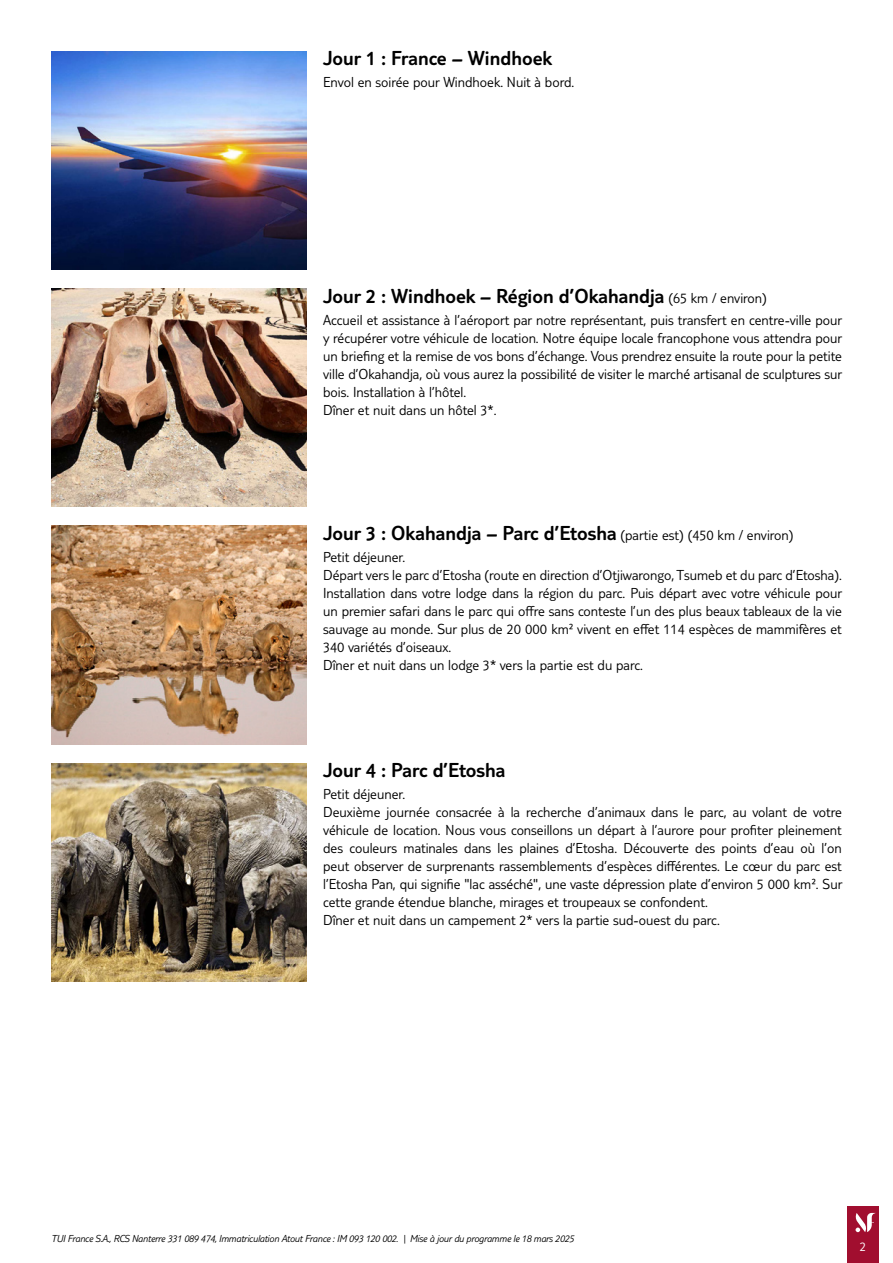
<style>
.page{position:relative;width:893px;height:1263px;background:#fff}
.page>*{position:absolute;margin:0;border:0;box-sizing:border-box;transform-origin:0 0}
.t1{font:300 21px "TUI Type";color:#000}
.t2{font:300 15px/18px "TUI Type";color:#000}
.t3{font:300 13.5px "TUI Type";color:#fff}
.t4{font:italic 300 10.5px "TUI Type";letter-spacing:-.02em;color:#000}
.s1{font-size:15px}
</style>
<div class="page">
<div style="left:847px;top:1206px;width:32px;height:57px;background:#a10e2f"></div>
<svg style="left:855px;top:1213px;width:21px;height:19px"></svg>
<img style="left:51px;top:51px;width:255px;height:219px">
<img style="left:51px;top:288px;width:255px;height:219px">
<img style="left:51px;top:526px;width:255px;height:218px">
<img style="left:51px;top:763px;width:255px;height:218px">
<h1 class="t1" style="left:323px;top:46px;width:231px">Jour 1 : France – Windhoek</h1>
<p class="t2" style="left:323px;top:73px;width:253px">Envol en soirée pour Windhoek. Nuit à bord.</p>
<h1 class="t1" style="left:323px;top:283px;width:445px">Jour 2 : Windhoek – Région d’Okahandja <span class="s1">(65 km / environ)</span></h1>
<p class="t2" style="left:323px;top:310px;width:521px">Accueil et assistance à l’aéroport par notre représentant, puis transfert en centre-ville pour y récupérer votre véhicule de location. Notre équipe locale francophone vous attendra pour un briefing et la remise de vos bons d’échange. Vous prendrez ensuite la route pour la petite ville d’Okahandja, où vous aurez la possibilité de visiter le marché artisanal de sculptures sur bois. Installation à l’hôtel.<br>Dîner et nuit dans un hôtel 3*.</p>
<h1 class="t1" style="left:323px;top:521px;width:472px">Jour 3 : Okahandja – Parc d’Etosha <span class="s1">(partie est) (450 km / environ)</span></h1>
<p class="t2" style="left:323px;top:548px;width:521px">Petit déjeuner.<br>Départ vers le parc d’Etosha (route en direction d’Otjiwarongo, Tsumeb et du parc d’Etosha).<br>Installation dans votre lodge dans la région du parc. Puis départ avec votre véhicule pour un premier safari dans le parc qui offre sans conteste l’un des plus beaux tableaux de la vie sauvage au monde. Sur plus de 20 000 km² vivent en effet 114 espèces de mammifères et 340 variétés d’oiseaux.<br>Dîner et nuit dans un lodge 3* vers la partie est du parc.</p>
<h1 class="t1" style="left:323px;top:758px;width:184px">Jour 4 : Parc d’Etosha</h1>
<p class="t2" style="left:323px;top:785px;width:521px">Petit déjeuner.<br>Deuxième journée consacrée à la recherche d’animaux dans le parc, au volant de votre véhicule de location. Nous vous conseillons un départ à l’aurore pour profiter pleinement des couleurs matinales dans les plaines d’Etosha. Découverte des points d’eau où l’on peut observer de surprenants rassemblements d’espèces différentes. Le cœur du parc est l’Etosha Pan, qui signifie "lac asséché", une vaste dépression plate d’environ 5 000 km². Sur cette grande étendue blanche, mirages et troupeaux se confondent.<br>Dîner et nuit dans un campement 2* vers la partie sud-ouest du parc.</p>
<p class="t4" style="left:51px;top:1232px;width:525px">TUI France S.A., RCS Nanterre 331 089 474, Immatriculation Atout France : IM 093 120 002. | Mise à jour du programme le 18 mars 2025</p>
<p class="t3" style="left:860px;top:1239px;width:8px">2</p>
</div>
